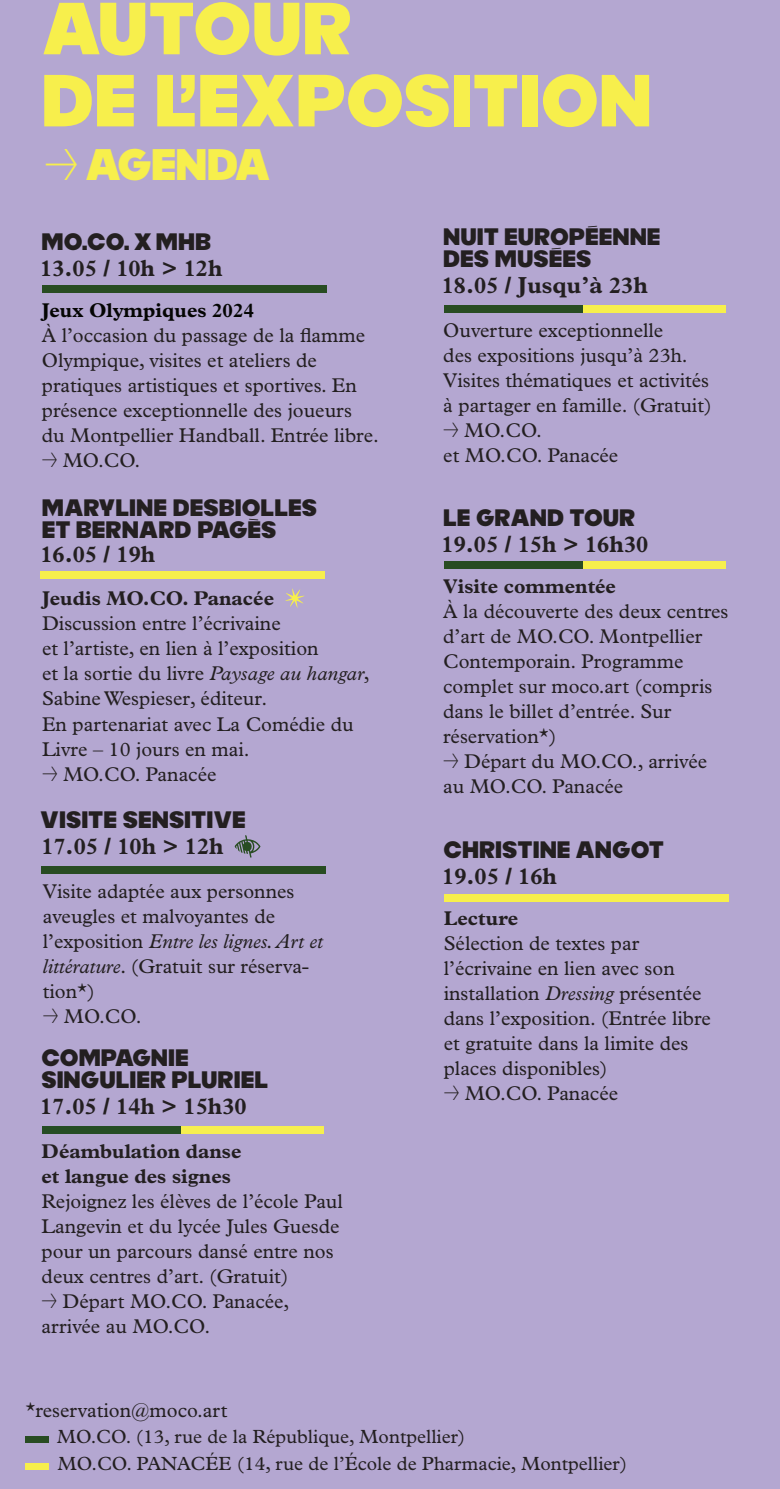
<style>
.page{position:relative;width:780px;height:1489px;background:#fff}
.page>*{position:absolute;margin:0;border:0;box-sizing:border-box;transform-origin:0 0}
.t1{font:900 72px/72px "MOCOSUNSET";color:#f7ef4c}
.t2{font:900 43.25px "MOCOSUNSET";letter-spacing:-.02em;color:#f7ef4c}
.t3{font:900 23.25px/21.8px "MOCOSUNSET";color:#231f20}
.t4{font:700 23.25px "Plantin MT Pro";color:#231f20}
.t5{font:20px/25px "Plantin MT Pro";color:#231f20}
.t6{font:700 20px/25px "Plantin MT Pro";color:#231f20}
.t7{font:700 20px "Plantin MT Pro";color:#040503}
.t8{font:19.25px/26.8px "Plantin MT Pro";color:#231f20}
.s1{font-family:"MOCOSUNSET";font-weight:900}
.s2{font-style:italic}
</style>
<div class="page">
<div style="left:0;top:1px;width:780px;height:1487px;background:#b4a7d1"></div>
<div style="left:25px;top:1436px;width:24px;height:6px;background:#284c22"></div>
<div style="left:25px;top:1463px;width:24px;height:6px;background:#f7ef4c"></div>
<div style="left:444px;top:893px;width:285px;height:8px;background:#f7ef4c"></div>
<div style="left:444px;top:305px;width:142px;height:8px;background:#284c22"></div>
<div style="left:583px;top:305px;width:142px;height:8px;background:#f7ef4c"></div>
<div style="left:40px;top:571px;width:285px;height:8px;background:#f7ef4c"></div>
<svg style="left:285px;top:588px;width:19px;height:19px"></svg>
<div style="left:41px;top:866px;width:284px;height:7px;background:#284c22"></div>
<svg style="left:235px;top:835px;width:25px;height:22px"></svg>
<div style="left:444px;top:561px;width:142px;height:8px;background:#284c22"></div>
<div style="left:583px;top:561px;width:142px;height:8px;background:#f7ef4c"></div>
<div style="left:43px;top:285px;width:284px;height:8px;background:#284c22"></div>
<div style="left:42px;top:1126px;width:141px;height:8px;background:#254d24"></div>
<div style="left:181px;top:1126px;width:142px;height:8px;background:#f6ef4f"></div>
<h1 class="t1" style="left:41px;top:-5px;width:612px">AUTOUR<br>DE L’EXPOSITION</h1>
<h2 class="t2" style="left:44px;top:143px;width:228px">→ AGENDA</h2>
<p class="t3" style="left:42px;top:232px;width:171px">MO.CO. X MHB</p>
<p class="t4" style="left:40px;top:254px;width:184px">13.05 / 10h &gt; 12h</p>
<p class="t7" style="left:42px;top:298px;width:213px">Jeux Olympiques 2024</p>
<p class="t5" style="left:42px;top:323px;width:339px">À l’occasion du passage de la flamme Olympique, visites et ateliers de pratiques artistiques et sportives. En présence exceptionnelle des joueurs du Montpellier Handball. Entrée libre.</p>
<p class="t5" style="left:42px;top:448px;width:100px"><span class="s1">→</span> MO.CO.</p>
<p class="t3" style="left:42px;top:497px;width:276px">MARYLINE DESBIOLLES<br>ET BERNARD PAGÈS</p>
<p class="t4" style="left:40px;top:540px;width:116px">16.05 / 19h</p>
<p class="t6" style="left:42px;top:586px;width:233px">Jeudis MO.CO. Panacée</p>
<p class="t5" style="left:42px;top:611px;width:329px">Discussion entre l’écrivaine<br>et l’artiste, en lien à l’exposition<br>et la sortie du livre <span class="s2">Paysage au hangar</span>,<br>Sabine Wespieser, éditeur.<br>En partenariat avec La Comédie du<br>Livre – 10 jours en mai.</p>
<p class="t5" style="left:42px;top:761px;width:176px"><span class="s1">→</span> MO.CO. Panacée</p>
<p class="t3" style="left:40px;top:809px;width:207px">VISITE SENSITIVE</p>
<p class="t4" style="left:41px;top:832px;width:184px">17.05 / 10h &gt; 12h</p>
<p class="t5" style="left:43px;top:878px;width:281px">Visite adaptée aux personnes aveugles et malvoyantes de l’exposition <span class="s2">Entre les lignes. Art et littérature.</span> (Gratuit sur réserva&shy;tion*)</p>
<p class="t5" style="left:43px;top:1003px;width:100px"><span class="s1">→</span> MO.CO.</p>
<p class="t3" style="left:41px;top:1047px;width:228px">COMPAGNIE<br>SINGULIER PLURIEL</p>
<p class="t4" style="left:40px;top:1092px;width:208px">17.05 / 14h &gt; 15h30</p>
<p class="t6" style="left:42px;top:1138px;width:201px">Déambulation danse et langue des signes</p>
<p class="t5" style="left:42px;top:1188px;width:303px">Rejoignez les élèves de l’école Paul Langevin et du lycée Jules Guesde pour un parcours dansé entre nos deux centres d’art. (Gratuit)</p>
<p class="t5" style="left:42px;top:1288px;width:249px"><span class="s1">→</span> Départ MO.CO. Panacée, arrivée au MO.CO.</p>
<p class="t5" style="left:25px;top:1397px;width:203px">*reservation@moco.art</p>
<p class="t3" style="left:443px;top:226px;width:219px">NUIT EUROPÉENNE<br>DES MUSÉES</p>
<p class="t4" style="left:441px;top:272px;width:208px">18.05 / Jusqu’à 23h</p>
<p class="t5" style="left:443px;top:318px;width:270px">Ouverture exceptionnelle<br>des expositions jusqu’à 23h.<br>Visites thématiques et activités à partager en famille. (Gratuit)</p>
<p class="t5" style="left:443px;top:418px;width:176px"><span class="s1">→</span> MO.CO.<br>et MO.CO. Panacée</p>
<p class="t3" style="left:443px;top:507px;width:194px">LE GRAND TOUR</p>
<p class="t4" style="left:441px;top:530px;width:208px">19.05 / 15h &gt; 16h30</p>
<p class="t6" style="left:443px;top:573px;width:174px">Visite commentée</p>
<p class="t5" style="left:443px;top:599px;width:287px">À la découverte des deux centres d’art de MO.CO. Montpellier<br>Contemporain. Programme complet sur moco.art (compris dans le billet d’entrée. Sur réservation*)</p>
<p class="t5" style="left:443px;top:749px;width:265px"><span class="s1">→</span> Départ du MO.CO., arrivée au MO.CO. Panacée</p>
<p class="t3" style="left:443px;top:839px;width:222px">CHRISTINE ANGOT</p>
<p class="t4" style="left:442px;top:862px;width:116px">19.05 / 16h</p>
<p class="t6" style="left:443px;top:906px;width:76px">Lecture</p>
<p class="t5" style="left:443px;top:931px;width:269px">Sélection de textes par l’écrivaine en lien avec son installation <span class="s2">Dressing</span> présentée dans l’exposition. (Entrée libre et gratuite dans la limite des places disponibles)</p>
<p class="t5" style="left:443px;top:1081px;width:176px"><span class="s1">→</span> MO.CO. Panacée</p>
<p class="t8" style="left:57px;top:1422px;width:571px">MO.CO. (13, rue de la République, Montpellier)<br>MO.CO. PANACÉE (14, rue de l’École de Pharmacie, Montpellier)</p>
</div>
